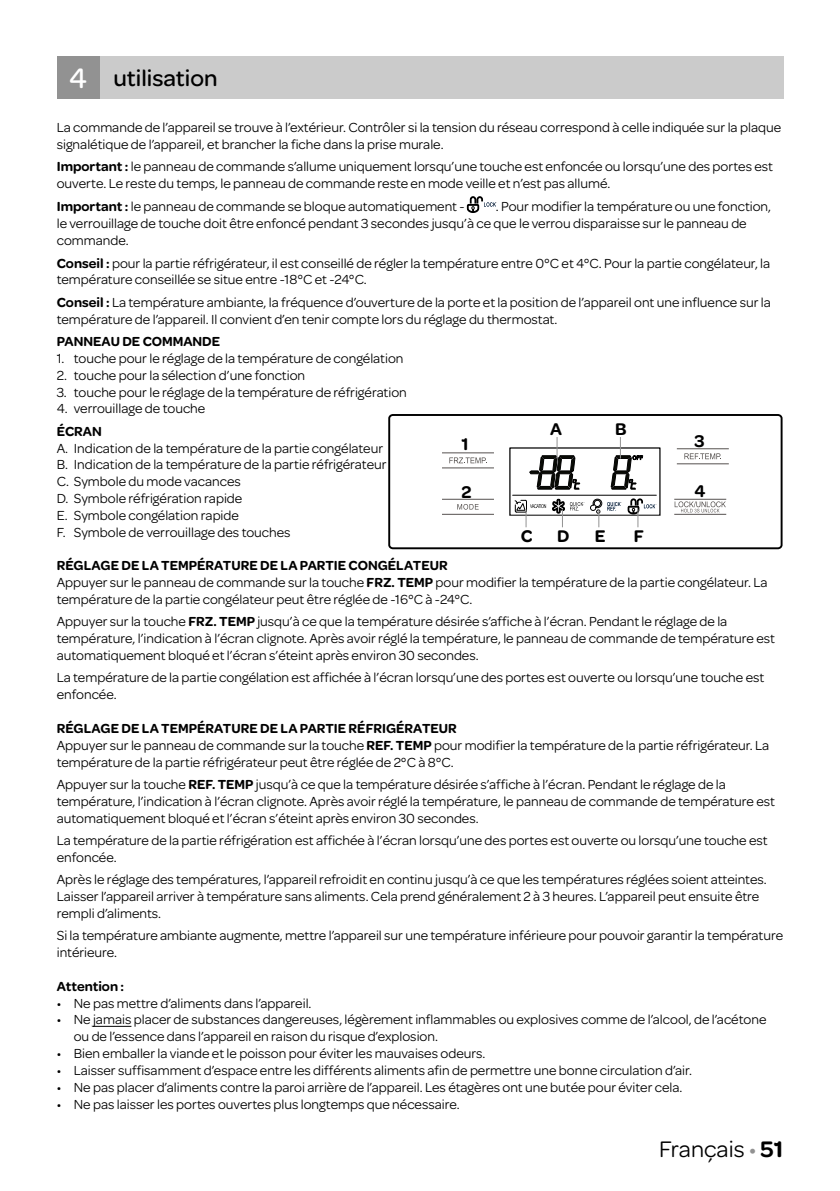
<style>
.page{position:relative;width:840px;height:1191px;background:#fff}
.page>*{position:absolute;margin:0;border:0;box-sizing:border-box;transform-origin:0 0}
.t1{font:500 24px "Omnes";color:#000}
.t2{font:24px "Omnes";color:#000}
.t3{font:600 18px "Omnes";color:#000}
.t4{font:14px/16.8px "Omnes";color:#000}
.t5{font:600 14px "Omnes";color:#000}
.s1{font-size:30px;color:#fff}
.s2{font-weight:600}
.s3{color:#929292}
</style>
<div class="page">
<div style="left:83px;top:57px;width:699px;height:42px;background:#cbcbcb"></div>
<div style="left:57px;top:57px;width:42px;height:42px;background:#929292"></div>
<hr style="left:93px;top:1026px;width:38px;height:1px;background:#000">
<svg style="left:466px;top:196px;width:29px;height:17px"></svg>
<div style="left:388px;top:414px;width:394px;height:135px;border:2px solid #000;border-radius:4px"></div>
<hr style="left:512px;top:495px;width:144px;height:1px;background:#000">
<hr style="left:674px;top:514px;width:51px;height:1px;background:#55514f">
<hr style="left:674px;top:499px;width:51px;height:1px;background:#55514f">
<svg style="left:674px;top:501px;width:51px;height:11px"></svg>
<svg style="left:449px;top:457px;width:37px;height:6px"></svg>
<hr style="left:442px;top:467px;width:51px;height:1px;background:#55514f">
<hr style="left:442px;top:452px;width:51px;height:1px;background:#55514f">
<hr style="left:442px;top:514px;width:51px;height:1px;background:#55514f">
<hr style="left:442px;top:499px;width:51px;height:1px;background:#55514f">
<svg style="left:457px;top:504px;width:21px;height:5px"></svg>
<svg style="left:684px;top:453px;width:37px;height:6px"></svg>
<hr style="left:676px;top:463px;width:52px;height:1px;background:#55514f">
<hr style="left:676px;top:448px;width:52px;height:1px;background:#55514f">
<svg style="left:610px;top:437px;width:33px;height:53px"></svg>
<svg style="left:514px;top:437px;width:69px;height:90px"></svg>
<svg style="left:589px;top:498px;width:31px;height:29px"></svg>
<svg style="left:627px;top:498px;width:27px;height:29px"></svg>
<h1 class="t1" style="left:69px;top:62px;width:150px"><span class="s1">4</span> utilisation</h1>
<p class="t4" style="left:57px;top:118px;width:725px">La commande de l’appareil se trouve à l’extérieur. Contrôler si la tension du réseau correspond à celle indiquée sur la plaque signalétique de l’appareil, et brancher la fiche dans la prise murale.</p>
<p class="t4" style="left:57px;top:157px;width:717px"><span class="s2">Important :</span> le panneau de commande s’allume uniquement lorsqu’une touche est enfoncée ou lorsqu’une des portes est ouverte. Le reste du temps, le panneau de commande reste en mode veille et n’est pas allumé.</p>
<p class="t4" style="left:57px;top:198px;width:409px"><span class="s2">Important :</span> le panneau de commande se bloque automatiquement -</p>
<p class="t4" style="left:57px;top:198px;width:715px;text-indent:439px">. Pour modifier la température ou une fonction, le verrouillage de touche doit être enfoncé pendant 3 secondes jusqu’à ce que le verrou disparaisse sur le panneau de commande.</p>
<p class="t4" style="left:57px;top:254px;width:714px"><span class="s2">Conseil :</span> pour la partie réfrigérateur, il est conseillé de régler la température entre 0°C et 4°C. Pour la partie congélateur, la température conseillée se situe entre -18°C et -24°C.</p>
<p class="t4" style="left:57px;top:293px;width:715px"><span class="s2">Conseil :</span> La température ambiante, la fréquence d’ouverture de la porte et la position de l’appareil ont une influence sur la température de l’appareil. Il convient d’en tenir compte lors du réglage du thermostat.</p>
<p class="t5" style="left:57px;top:331px;width:165px">PANNEAU DE COMMANDE</p>
<p class="t4" style="left:57px;top:349px;width:348px">1. touche pour le réglage de la température de congélation</p>
<p class="t4" style="left:57px;top:366px;width:250px">2. touche pour la sélection d’une fonction</p>
<p class="t4" style="left:57px;top:383px;width:351px">3. touche pour le réglage de la température de réfrigération</p>
<p class="t4" style="left:57px;top:399px;width:150px">4. verrouillage de touche</p>
<p class="t5" style="left:57px;top:421px;width:46px">ÉCRAN</p>
<p class="t4" style="left:57px;top:439px;width:331px">A. Indication de la température de la partie congélateur B. Indication de la température de la partie réfrigérateur C. Symbole du mode vacances<br>D. Symbole réfrigération rapide<br>E. Symbole congélation rapide<br>F. Symbole de verrouillage des touches</p>
<p class="t4" style="left:57px;top:556px;width:711px"><span class="s2">RÉGLAGE DE LA TEMPÉRATURE DE LA PARTIE CONGÉLATEUR<br></span>Appuyer sur le panneau de commande sur la touche <span class="s2">FRZ. TEMP</span> pour modifier la température de la partie congélateur. La température de la partie congélateur peut être réglée de -16°C à -24°C.</p>
<p class="t4" style="left:57px;top:612px;width:719px">Appuyer sur la touche <span class="s2">FRZ. TEMP</span> jusqu’à ce que la température désirée s’affiche à l’écran. Pendant le réglage de la température, l’indication à l’écran clignote. Après avoir réglé la température, le panneau de commande de température est automatiquement bloqué et l’écran s’éteint après environ 30 secondes.</p>
<p class="t4" style="left:57px;top:668px;width:708px">La température de la partie congélation est affichée à l’écran lorsqu’une des portes est ouverte ou lorsqu’une touche est enfoncée.</p>
<p class="t4" style="left:57px;top:719px;width:713px"><span class="s2">RÉGLAGE DE LA TEMPÉRATURE DE LA PARTIE RÉFRIGÉRATEUR<br></span>Appuyer sur le panneau de commande sur la touche <span class="s2">REF. TEMP</span> pour modifier la température de la partie réfrigérateur. La température de la partie réfrigérateur peut être réglée de 2°C à 8°C.</p>
<p class="t4" style="left:57px;top:775px;width:719px">Appuyer sur la touche <span class="s2">REF. TEMP</span> jusqu’à ce que la température désirée s’affiche à l’écran. Pendant le réglage de la température, l’indication à l’écran clignote. Après avoir réglé la température, le panneau de commande de température est automatiquement bloqué et l’écran s’éteint après environ 30 secondes.</p>
<p class="t4" style="left:57px;top:831px;width:712px">La température de la partie réfrigération est affichée à l’écran lorsqu’une des portes est ouverte ou lorsqu’une touche est enfoncée.</p>
<p class="t4" style="left:57px;top:870px;width:711px">Après le réglage des températures, l’appareil refroidit en continu jusqu’à ce que les températures réglées soient atteintes.<br>Laisser l’appareil arriver à température sans aliments. Cela prend généralement 2 à 3 heures. L’appareil peut ensuite être rempli d’aliments.</p>
<p class="t4" style="left:57px;top:926px;width:727px">Si la température ambiante augmente, mettre l’appareil sur une température inférieure pour pouvoir garantir la température intérieure.</p>
<p class="t5" style="left:57px;top:976px;width:69px">Attention :</p>
<p class="t4" style="left:57px;top:993px;width:256px">• Ne pas mettre d’aliments dans l’appareil.</p>
<p class="t4" style="left:74px;top:1010px;width:693px;text-indent:-17px">• Ne jamais placer de substances dangereuses, légèrement inflammables ou explosives comme de l’alcool, de l’acétone ou de l’essence dans l’appareil en raison du risque d’explosion.</p>
<p class="t4" style="left:57px;top:1044px;width:430px">• Bien emballer la viande et le poisson pour éviter les mauvaises odeurs.</p>
<p class="t4" style="left:57px;top:1061px;width:636px">• Laisser suffisamment d’espace entre les différents aliments afin de permettre une bonne circulation d’air.</p>
<p class="t4" style="left:57px;top:1077px;width:626px">• Ne pas placer d’aliments contre la paroi arrière de l’appareil. Les étagères ont une butée pour éviter cela.</p>
<p class="t4" style="left:57px;top:1094px;width:404px">• Ne pas laisser les portes ouvertes plus longtemps que nécessaire.</p>
<p class="t3" style="left:550px;top:416px;width:13px">A</p>
<p class="t3" style="left:614px;top:416px;width:13px">B</p>
<p class="t3" style="left:461px;top:431px;width:9px">1</p>
<p class="t3" style="left:694px;top:428px;width:12px">3</p>
<p class="t3" style="left:461px;top:479px;width:11px">2</p>
<p class="t3" style="left:694px;top:478px;width:13px">4</p>
<p class="t3" style="left:520px;top:523px;width:13px">C</p>
<p class="t3" style="left:556px;top:523px;width:14px">D</p>
<p class="t3" style="left:594px;top:523px;width:12px">E</p>
<p class="t3" style="left:633px;top:523px;width:12px">F</p>
<h1 class="t2" style="left:658px;top:1132px;width:126px">Français <span class="s3">•</span> <span class="s2">51</span></h1>
</div>
